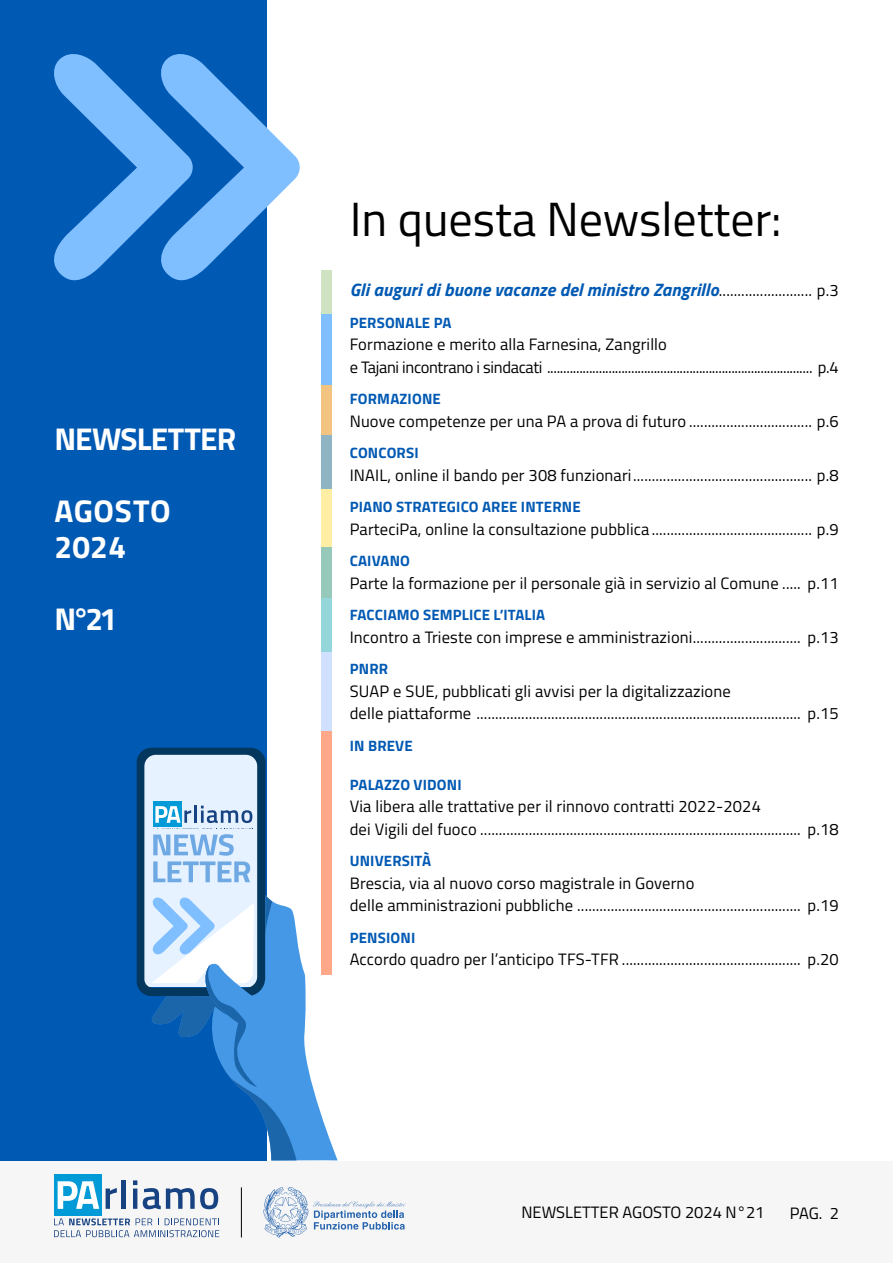
<style>
.page{position:relative;width:893px;height:1263px;background:#fff}
.page>*{position:absolute;margin:0;border:0;box-sizing:border-box;transform-origin:0 0}
.TITOLI_newsletter_sommatio{font:48px "Titillium Web";color:#000}
.Titolo_copertina_36pt{font:700 31.5px "Titillium Web";letter-spacing:-.025em;color:#fff}
.Titolo_copertina_36pt-2{font:700 31.5px/36px "Titillium Web";letter-spacing:.015em;color:#fff}
.Titolo_copertina_36pt-3{font:700 31.5px "Titillium Web";letter-spacing:-.005em;color:#fff}
.t1{font:italic 700 18px "Titillium Web";letter-spacing:.01em;color:#0059b3}
.t2{font:16.5px/22.5px "Titillium Web";letter-spacing:.01em;color:#000}
.t3{font:700 15px "Titillium Web";letter-spacing:.01em;color:#0059b3}
.s1{font-weight:400;font-style:normal;font-size:16.5px;color:#000}
</style>
<div class="page">
<div style="left:0;top:1161px;width:893px;height:102px;background:#f6f6f6"></div>
<div style="left:54px;top:1174px;width:48px;height:41px;background:#029ad7"></div>
<svg style="left:106px;top:1188px;width:11px;height:21px"></svg>
<hr style="left:122px;top:1180px;width:4px;height:29px;background:#184382">
<hr style="left:133px;top:1188px;width:4px;height:21px;background:#184382">
<svg style="left:133px;top:1180px;width:4px;height:5px"></svg>
<svg style="left:143px;top:1188px;width:75px;height:21px"></svg>
<svg style="left:58px;top:1181px;width:41px;height:28px"></svg>
<svg style="left:54px;top:1218px;width:165px;height:19px"></svg>
<hr style="left:241px;top:1187px;width:1px;height:50px;background:#000">
<svg style="left:263px;top:1187px;width:142px;height:50px"></svg>
<div style="left:0;top:0;width:266px;height:1160px;background:#0059b3"></div>
<svg style="left:54px;top:48px;width:246px;height:240px"></svg>
<svg style="left:312px;top:895px;width:26px;height:265px"></svg>
<svg style="left:137px;top:748px;width:175px;height:412px"></svg>
<div style="left:322px;top:314px;width:10px;height:70px;background:#80bfff"></div>
<div style="left:322px;top:385px;width:10px;height:50px;background:#f3c382"></div>
<div style="left:322px;top:435px;width:10px;height:54px;background:#8fb5c4"></div>
<div style="left:322px;top:489px;width:10px;height:58px;background:#ffeea4"></div>
<div style="left:322px;top:547px;width:10px;height:54px;background:#96c9b9"></div>
<div style="left:322px;top:598px;width:10px;height:60px;background:#94d6da"></div>
<div style="left:322px;top:652px;width:10px;height:79px;background:#d1e0ff"></div>
<div style="left:322px;top:731px;width:10px;height:244px;background:#ffa789"></div>
<div style="left:322px;top:270px;width:10px;height:44px;background:#cfe2c1"></div>
<h1 class="Titolo_copertina_36pt" style="left:54px;top:415px;width:183px">NEWSLETTER</h1>
<h1 class="Titolo_copertina_36pt-2" style="left:54px;top:491px;width:118px">AGOSTO<br>2024</h1>
<h1 class="Titolo_copertina_36pt-3" style="left:54px;top:595px;width:64px">N°21</h1>
<h1 class="TITOLI_newsletter_sommatio" style="left:350px;top:184px;width:433px">In questa Newsletter:</h1>
<p class="t1" style="left:350px;top:276px;width:491px">Gli auguri di buone vacanze del ministro Zangrillo<span class="s1">......................... p.3</span></p>
<p class="t3" style="left:350px;top:311px;width:103px">PERSONALE PA</p>
<p class="t2" style="left:350px;top:332px;width:491px">Formazione e merito alla Farnesina, Zangrillo<br>e Tajani incontrano i sindacati .................................................................................. p.4</p>
<p class="t3" style="left:350px;top:387px;width:93px">FORMAZIONE</p>
<p class="t2" style="left:350px;top:409px;width:491px">Nuove competenze per una PA a prova di futuro ................................. p.6</p>
<p class="t3" style="left:350px;top:441px;width:70px">CONCORSI</p>
<p class="t2" style="left:350px;top:463px;width:491px">INAIL, online il bando per 308 funzionari................................................ p.8</p>
<p class="t3" style="left:350px;top:495px;width:232px">PIANO STRATEGICO AREE INTERNE</p>
<p class="t2" style="left:350px;top:517px;width:491px">ParteciPa, online la consultazione pubblica ........................................... p.9</p>
<p class="t3" style="left:350px;top:549px;width:62px">CAIVANO</p>
<p class="t2" style="left:350px;top:571px;width:491px">Parte la formazione per il personale già in servizio al Comune ..... p.11</p>
<p class="t3" style="left:350px;top:603px;width:197px">FACCIAMO SEMPLICE L’ITALIA</p>
<p class="t2" style="left:350px;top:625px;width:491px">Incontro a Trieste con imprese e amministrazioni............................. p.13</p>
<p class="t3" style="left:350px;top:657px;width:40px">PNRR</p>
<p class="t2" style="left:350px;top:679px;width:491px">SUAP e SUE, pubblicati gli avvisi per la digitalizzazione<br>delle piattaforme ....................................................................................... p.15</p>
<p class="t3" style="left:350px;top:734px;width:64px">IN BREVE</p>
<p class="t3" style="left:350px;top:773px;width:113px">PALAZZO VIDONI</p>
<p class="t2" style="left:350px;top:794px;width:491px">Via libera alle trattative per il rinnovo contratti 2022-2024<br>dei Vigili del fuoco ...................................................................................... p.18</p>
<p class="t3" style="left:350px;top:849px;width:83px">UNIVERSITÀ</p>
<p class="t2" style="left:350px;top:871px;width:490px">Brescia, via al nuovo corso magistrale in Governo<br>delle amministrazioni pubbliche ............................................................ p.19</p>
<p class="t3" style="left:350px;top:926px;width:67px">PENSIONI</p>
<p class="t2" style="left:350px;top:947px;width:491px">Accordo quadro per l’anticipo TFS-TFR ................................................ p.20</p>
<p class="t2" style="left:521px;top:1200px;width:245px">NEWSLETTER AGOSTO 2024 N°21</p>
<p class="t2" style="left:790px;top:1201px;width:51px">PAG. 2</p>
</div>
